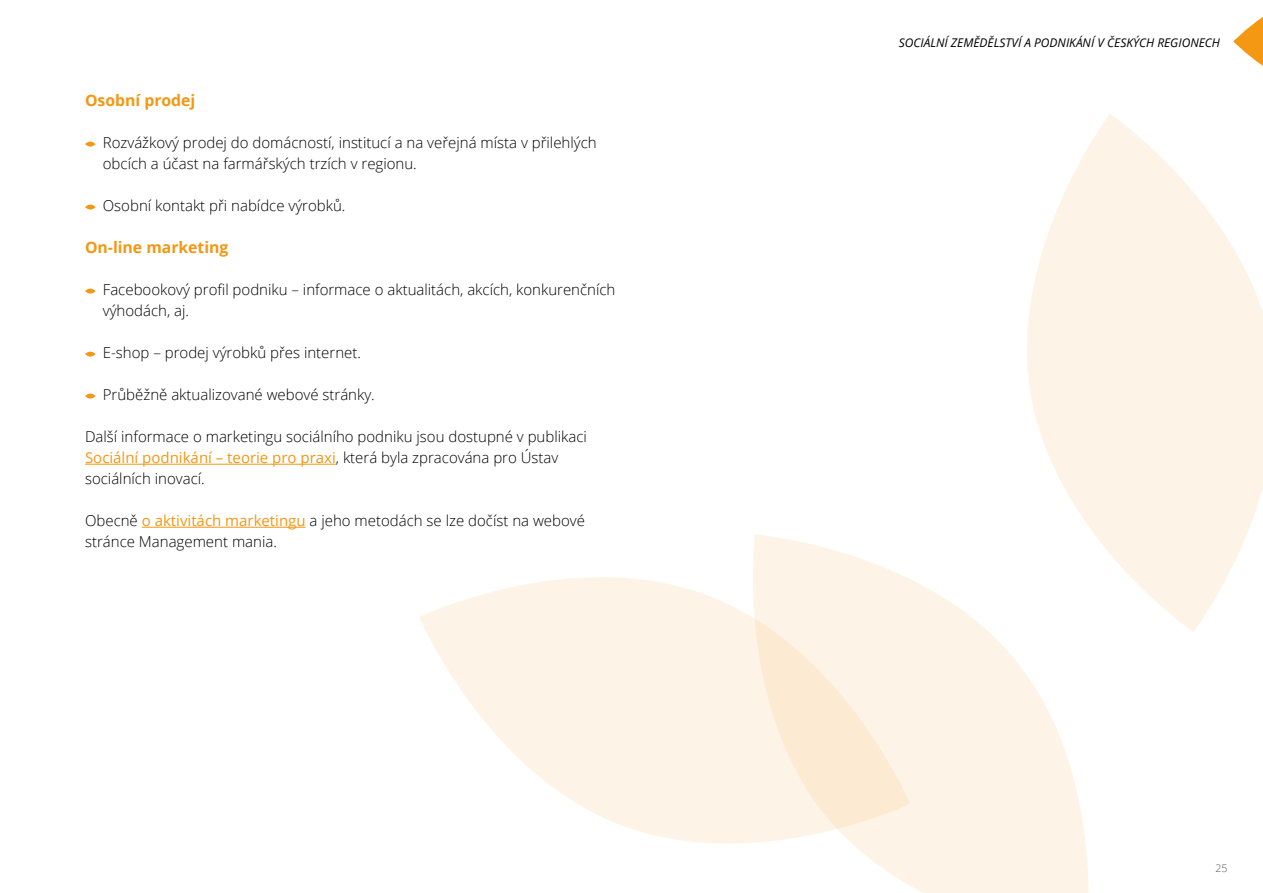
<style>
.page{position:relative;width:1263px;height:893px;background:#fff}
.page>*{position:absolute;margin:0;border:0;box-sizing:border-box;transform-origin:0 0}
.t1{font:700 15.75px "Open Sans";color:#f49712}
.t2{font:300 15px/21px "Open Sans";color:#000}
.t3{font:italic 12px "Open Sans";color:#000}
.t4{font:300 10.5px "Open Sans";color:#575756}
.s1{font-weight:400;color:#f49712}
</style>
<div class="page">
<svg style="left:1233px;top:17px;width:30px;height:49px"></svg>
<hr style="left:85px;top:464px;width:251px;height:1px;background:#f49712">
<hr style="left:142px;top:527px;width:164px;height:1px;background:#f49712">
<svg style="left:85px;top:142px;width:11px;height:5px"></svg>
<svg style="left:85px;top:205px;width:11px;height:5px"></svg>
<svg style="left:85px;top:289px;width:11px;height:5px"></svg>
<svg style="left:85px;top:352px;width:11px;height:5px"></svg>
<svg style="left:85px;top:394px;width:11px;height:5px"></svg>
<svg style="left:754px;top:534px;width:335px;height:359px;fill:#fdf4e7"></svg>
<svg style="left:1007px;top:114px;width:256px;height:518px;fill:#fdf4e7"></svg>
<svg style="left:419px;top:544px;width:491px;height:333px;fill:#fdf4e7"></svg>
<p class="t1" style="left:85px;top:89px;width:112px">Osobní prodej</p>
<p class="t2" style="left:103px;top:132px;width:495px">Rozvážkový prodej do domácností, institucí a na veřejná místa v přilehlých obcích a účast na farmářských trzích v regionu.</p>
<p class="t2" style="left:103px;top:195px;width:244px">Osobní kontakt při nabídce výrobků.</p>
<p class="t1" style="left:85px;top:236px;width:145px">On-line marketing</p>
<p class="t2" style="left:103px;top:279px;width:514px">Facebookový profil podniku – informace o aktualitách, akcích, konkurenčních výhodách, aj.</p>
<p class="t2" style="left:103px;top:342px;width:260px">E-shop – prodej výrobků přes internet.</p>
<p class="t2" style="left:103px;top:384px;width:274px">Průběžně aktualizované webové stránky.</p>
<p class="t2" style="left:85px;top:426px;width:503px">Další informace o marketingu sociálního podniku jsou dostupné v publikaci<br><span class="s1">Sociální podnikání – teorie pro praxi</span>, která byla zpracována pro Ústav sociálních inovací.</p>
<p class="t2" style="left:85px;top:510px;width:501px">Obecně <span class="s1">o aktivitách marketingu</span> a jeho metodách se lze dočíst na webové stránce Management mania.</p>
<p class="t3" style="left:899px;top:35px;width:323px">SOCIÁLNÍ ZEMĚDĚLSTVÍ A PODNIKÁNÍ V ČESKÝCH REGIONECH</p>
<p class="t4" style="left:1215px;top:860px;width:13px">25</p>
</div>
